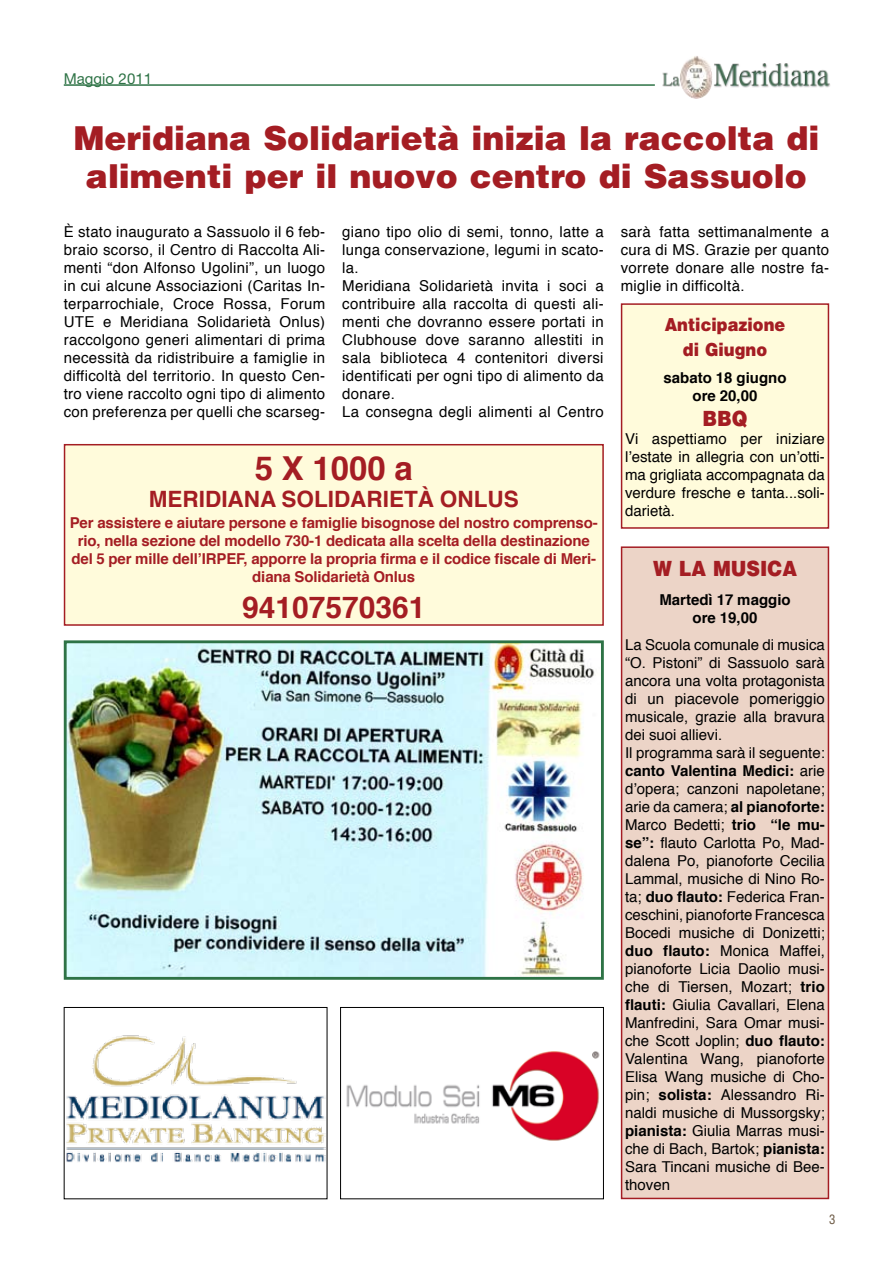
<style>
.page{position:relative;width:893px;height:1263px;background:#fff}
.page>*{position:absolute;margin:0;border:0;box-sizing:border-box;transform-origin:0 0}
.t1{font:900 33px/37.5px "Helvetica";color:#a41d23;text-align:center}
.t2{font:700 33px "Helvetica";color:#a41d23}
.t3{font:700 30px "Helvetica";color:#a41d23}
.t4{font:700 22.5px "Helvetica";color:#a41d23}
.t5{font:900 21px "Helvetica";color:#a41d23;scale:.9 1}
.t6{font:900 18px/25.2px "Helvetica";color:#a41d23;text-align:center;scale:.9 1}
.t7{font:15px/18px "Helvetica";color:#000;text-align:justify}
.t8{font:15px/18px "Helvetica";letter-spacing:.02em;color:#000}
.t9{font:700 15px/18px "Helvetica";letter-spacing:-.01em;color:#a41d23;text-align:center}
.t10{font:700 15px/18px "Helvetica";color:#000;text-align:center}
.t11{font:15px "Helvetica Neue";color:#2e7346}
.t12{font:condensed 12.75px "Helvetica";color:#6a5741}
.s1{font-weight:700}
</style>
<div class="page">
<img style="left:713px;top:63px;width:117px;height:25px">
<img style="left:662px;top:72px;width:18px;height:15px">
<img style="left:680px;top:56px;width:32px;height:43px">
<hr style="left:64px;top:84px;width:591px;height:2px;background:#2e7346">
<img style="left:68px;top:644px;width:527px;height:332px">
<div style="left:64px;top:640px;width:540px;height:340px;border:3px solid #2e7346"></div>
<div style="left:64px;top:444px;width:540px;height:182px;background:#fffbdb;border:2px solid #a41d23"></div>
<img style="left:66px;top:1035px;width:259px;height:127px">
<img style="left:346px;top:1051px;width:254px;height:90px">
<div style="left:340px;top:1007px;width:264px;height:192px;border:1px solid #000"></div>
<div style="left:621px;top:546px;width:208px;height:653px;background:#ecd4c7;border:2px solid #a41d23"></div>
<div style="left:621px;top:303px;width:208px;height:226px;background:#fffbdb;border:2px solid #a41d23"></div>
<p class="t11" style="left:64px;top:70px;width:90px">Maggio 2011</p>
<h1 class="t1" style="left:73px;top:119px;width:748px">Meridiana Solidarietà inizia la raccolta di alimenti per il nuovo centro di Sassuolo</h1>
<p class="t7" style="left:64px;top:222px;width:263px">è stato inaugurato a Sassuolo il 6 feb&shy;braio scorso, il Centro di Raccolta Ali&shy;menti “don Alfonso Ugolini”, un luogo in cui alcune Associazioni (Caritas In&shy;terparrochiale, Croce Rossa, Forum UTE e Meridiana Solidarietà Onlus) raccolgono generi alimentari di prima necessità da ridistribuire a famiglie in difficoltà del territorio. In questo Cen&shy;tro viene raccolto ogni tipo di alimento con preferenza per quelli che scarseg-</p>
<p class="t8" style="left:342px;top:222px;width:263px">giano tipo olio di semi, tonno, latte a lunga conservazione, legumi in scato&shy;la.<br>Meridiana Solidarietà invita i soci a contribuire alla raccolta di questi ali&shy;menti che dovranno essere portati in<br>Clubhouse dove saranno allestiti in sala biblioteca 4 contenitori diversi identificati per ogni tipo di alimento da donare.<br>La consegna degli alimenti al Centro</p>
<h1 class="t2" style="left:255px;top:439px;width:160px">5 X 1000 a</h1>
<h3 class="t4" style="left:149px;top:479px;width:371px">MERIDIANA SOLIDARIETà ONLUS</h3>
<p class="t9" style="left:70px;top:513px;width:529px">Per assistere e aiutare persone e famiglie bisognose del nostro comprenso&shy;rio, nella sezione del modello 730-1 dedicata alla scelta della destinazione del 5 per mille dell’IRPEF, apporre la propria firma e il codice fiscale di Meri&shy;diana Solidarietà Onlus</p>
<h2 class="t3" style="left:242px;top:581px;width:185px">94107570361</h2>
<p class="t7" style="left:621px;top:222px;width:210px">sarà fatta settimanalmente a cura di MS. Grazie per quanto vorrete donare alle nostre fa&shy;miglie in difficoltà.</p>
<p class="t6" style="left:665px;top:311px;width:136px">Anticipazione di Giugno</p>
<p class="t10" style="left:663px;top:368px;width:124px">sabato 18 giugno ore 20,00</p>
<h3 class="t5" style="left:702px;top:405px;width:52px">BBQ</h3>
<p class="t7" style="left:625px;top:429px;width:201px">Vi aspettiamo per iniziare l’estate in allegria con un’otti&shy;ma grigliata accompagnata da verdure fresche e tanta...soli&shy;darietà.</p>
<h3 class="t5" style="left:653px;top:555px;width:162px">W La musica</h3>
<p class="t10" style="left:659px;top:590px;width:133px">Martedì 17 maggio ore 19,00</p>
<p class="t7" style="left:625px;top:635px;width:201px;text-align:left">La Scuola comunale di musica “O. Pistoni” di Sassuolo sarà ancora una volta protagonista di un piacevole pomeriggio musicale, grazie alla bravura dei suoi allievi.<br>Il programma sarà il seguente: <span class="s1">canto Valentina Medici:</span> arie d’opera; canzoni napoletane; arie da camera; <span class="s1">al pianoforte:<br></span>Marco Bedetti; <span class="s1">trio “le mu&shy;se”:</span> flauto Carlotta Po, Mad&shy;dalena Po, pianoforte Cecilia<br>Lammal, musiche di Nino Ro&shy;ta; <span class="s1">duo flauto:</span> Federica Fran&shy;ceschini, pianoforte Francesca<br>Bocedi musiche di Donizetti; <span class="s1">duo flauto:</span> Monica Maffei, pianoforte Licia Daolio musi&shy;che di Tiersen, Mozart; <span class="s1">trio flauti:</span> Giulia Cavallari, Elena<br>Manfredini, Sara Omar musi&shy;che Scott Joplin; <span class="s1">duo flauto:<br></span>Valentina Wang, pianoforte<br>Elisa Wang musiche di Cho&shy;pin; <span class="s1">solista:</span> Alessandro Ri&shy;naldi musiche di Mussorgsky; <span class="s1">pianista:</span> Giulia Marras musi&shy;che di Bach, Bartok; <span class="s1">pianista:<br></span>Sara Tincani musiche di Bee&shy;thoven</p>
<p class="t12" style="left:829px;top:1211px;width:8px">3</p>
</div>
